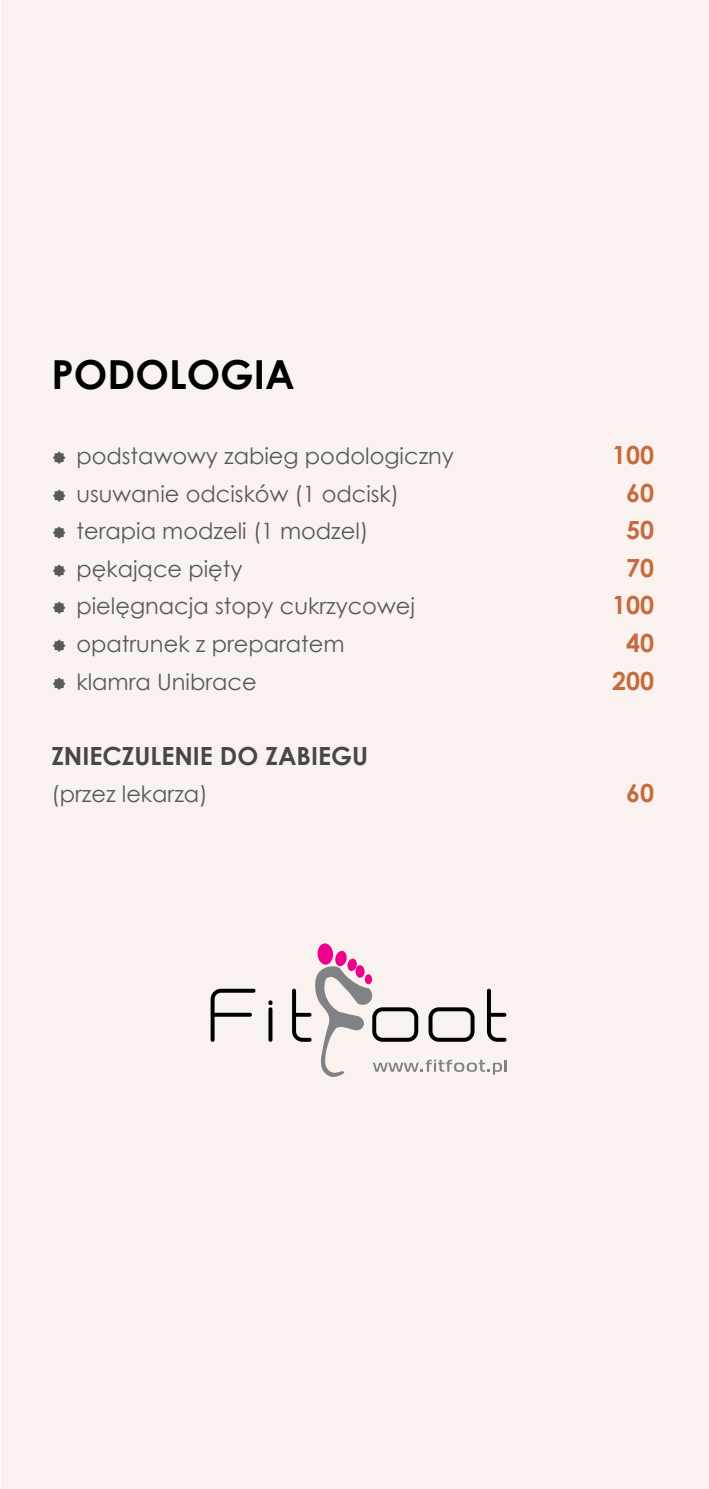
<style>
.page{position:relative;width:709px;height:1489px;background:#fff}
.page>*{position:absolute;margin:0;border:0;box-sizing:border-box;transform-origin:0 0}
.t1{font:700 40px "Century Gothic";color:#000}
.t2{font:700 25px "Century Gothic";color:#484647}
.t3{font:700 25px "Century Gothic";color:#c46c40}
.t4{font:22.5px "Century Gothic";color:#58595b}
</style>
<div class="page">
<div style="left:2px;top:0;width:707px;height:1488px;background:#faf2ee"></div>
<svg style="left:268px;top:1000px;width:4px;height:41px"></svg>
<svg style="left:211px;top:988px;width:44px;height:53px"></svg>
<svg style="left:317px;top:943px;width:16px;height:21px"></svg>
<svg style="left:292px;top:950px;width:214px;height:127px"></svg>
<p class="t1" style="left:51px;top:344px;width:245px">PODOLOGIA</p>
<p class="t4" style="left:76px;top:440px;width:379px">podstawowy zabieg podologiczny</p>
<p class="t3" style="left:612px;top:436px;width:43px">100</p>
<p class="t4" style="left:76px;top:478px;width:324px">usuwanie odcisków (1 odcisk)</p>
<p class="t3" style="left:626px;top:474px;width:30px">60</p>
<p class="t4" style="left:76px;top:515px;width:293px">terapia modzeli (1 modzel)</p>
<p class="t3" style="left:626px;top:511px;width:30px">50</p>
<p class="t4" style="left:76px;top:553px;width:168px">pękające pięty</p>
<p class="t3" style="left:626px;top:549px;width:30px">70</p>
<p class="t4" style="left:76px;top:590px;width:340px">pielęgnacja stopy cukrzycowej</p>
<p class="t3" style="left:612px;top:586px;width:43px">100</p>
<p class="t4" style="left:76px;top:628px;width:270px">opatrunek z preparatem</p>
<p class="t3" style="left:626px;top:624px;width:30px">40</p>
<p class="t4" style="left:76px;top:665px;width:182px">klamra Unibrace</p>
<p class="t3" style="left:612px;top:661px;width:43px">200</p>
<p class="t2" style="left:51px;top:736px;width:318px">ZNIECZULENIE DO ZABIEGU</p>
<p class="t4" style="left:51px;top:778px;width:158px">(przez lekarza)</p>
<p class="t3" style="left:626px;top:774px;width:30px">60</p>
</div>
